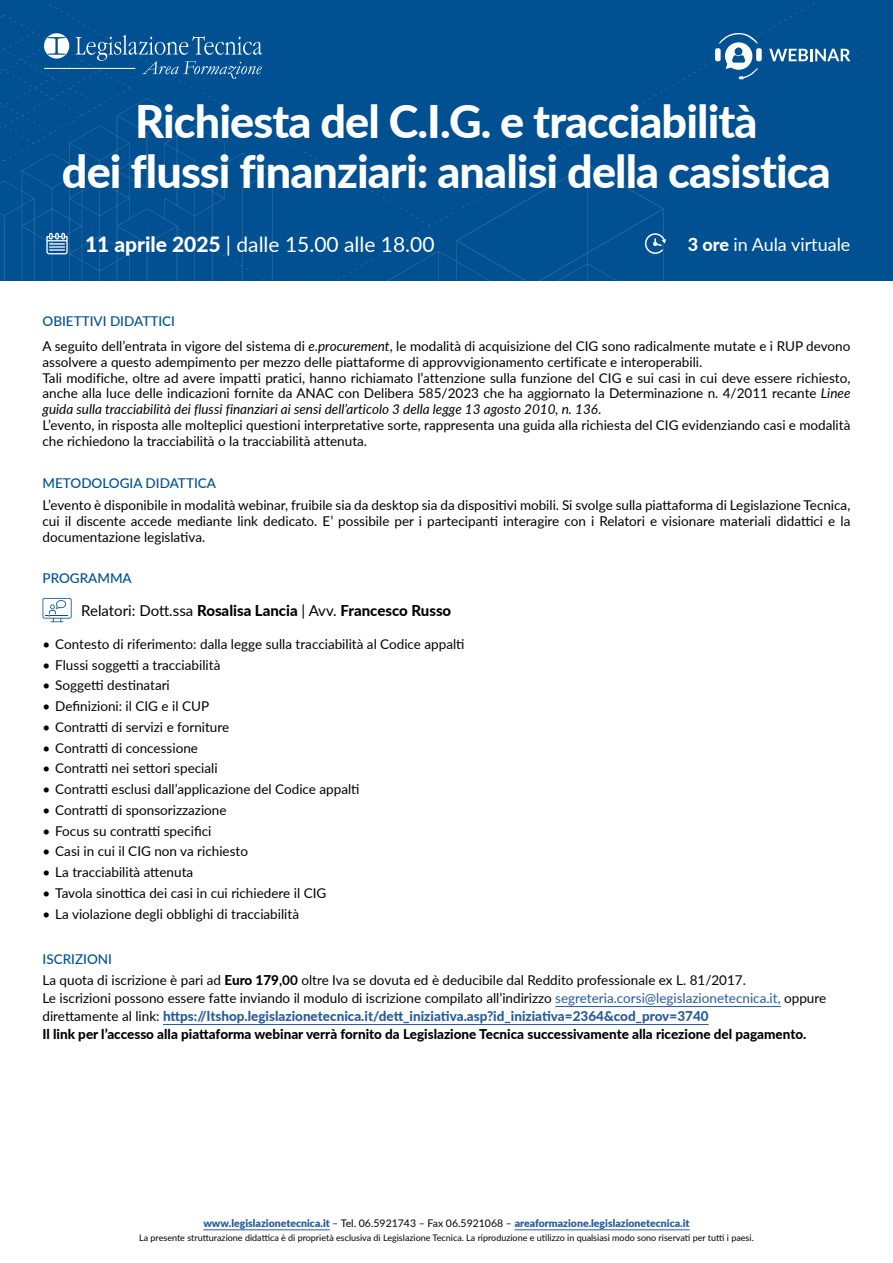
<style>
.page{position:relative;width:893px;height:1263px;background:#fff}
.page>*{position:absolute;margin:0;border:0;box-sizing:border-box;transform-origin:0 0}
.t1{font:800 45px/49.5px "Lato";letter-spacing:-.02em;color:#fff;text-align:center}
.t2{font:21px "Lato";color:#fff}
.t3{font:18px "Lato";color:#fff}
.t4{font:800 15px "Lato";color:#000}
.t5{font:13.5px/15.8px "Lato";color:#000}
.t6{font:800 13.5px/18px "Lato";color:#000}
.t7{font:500 13.5px "Lato";color:#005092}
.t8{font:900 10.5px "Lato";color:#275b9b}
.t9{font:9px "Lato";color:#000}
.s1{font-weight:800}
.s2{font-weight:500;color:#005092}
.s3{font-style:italic}
.s4{font-weight:400}
.s5{font-weight:700}
.s6{font-weight:400;color:#275b9b}
.s7{color:#275b9b}
.s8{font-weight:400;color:#000}
</style>
<div class="page">
<hr style="left:203px;top:1229px;width:127px;height:1px;background:#275b9b">
<hr style="left:515px;top:1229px;width:175px;height:1px;background:#275b9b">
<hr style="left:555px;top:1006px;width:226px;height:1px;background:#275b9b">
<hr style="left:163px;top:1024px;width:546px;height:1px;background:#275b9b">
<svg style="left:43px;top:598px;width:29px;height:24px"></svg>
<div style="left:0;top:3px;width:893px;height:278px;background:#005092"></div>
<svg style="left:769px;top:49px;width:81px;height:12px"></svg>
<div style="left:715px;top:48px;width:6px;height:13px;background:#fff;border-radius:2px"></div>
<div style="left:756px;top:48px;width:6px;height:13px;background:#fff;border-radius:2px"></div>
<svg style="left:719px;top:33px;width:39px;height:46px"></svg>
<svg style="left:644px;top:233px;width:22px;height:22px"></svg>
<svg style="left:46px;top:233px;width:22px;height:21px"></svg>
<svg style="left:76px;top:35px;width:186px;height:44px;background:#1f659f"></svg>
<svg style="left:44px;top:33px;width:25px;height:26px"></svg>
<hr style="left:44px;top:68px;width:91px;height:1px;background:#fff">
<h1 class="t1" style="left:62px;top:95px;width:770px">Richiesta del C.I.G. e tracciabilità<br>dei flussi finanziari: analisi della casistica</h1>
<h2 class="t2" style="left:85px;top:229px;width:351px"><span class="s1">11 aprile 2025</span> | dalle 15.00 alle 18.00</h2>
<h3 class="t3" style="left:688px;top:231px;width:164px"><span class="s1">3 ore</span> in Aula virtuale</h3>
<p class="t5" style="left:43px;top:308px;width:809px;line-height:25.2px"><span class="s2">OBIETTIVI DIDATTICI<br></span>A seguito dell’entrata in vigore del sistema di <span class="s3">e.procurement</span>, le modalità di acquisizione del CIG sono radicalmente mutate e i RUP devono</p>
<p class="t5" style="left:43px;top:354px;width:809px">assolvere a questo adempimento per mezzo delle piattaforme di approvvigionamento certificate e interoperabili.<br>Tali modifiche, oltre ad avere impatti pratici, hanno richiamato l’attenzione sulla funzione del CIG e sui casi in cui deve essere richiesto, anche alla luce delle indicazioni fornite da ANAC con Delibera 585/2023 che ha aggiornato la Determinazione n. 4/2011 recante <span class="s3">Linee guida sulla tracciabilità dei flussi finanziari ai sensi dell’articolo 3 della legge 13 agosto 2010, n. 136</span>.<br>L’evento, in risposta alle molteplici questioni interpretative sorte, rappresenta una guida alla richiesta del CIG evidenziando casi e modalità che richiedono la tracciabilità o la tracciabilità attenuta.</p>
<p class="t7" style="left:43px;top:473px;width:175px">METODOLOGIA DIDATTICA</p>
<p class="t5" style="left:43px;top:497px;width:809px;text-align:justify">L’evento è disponibile in modalità webinar, fruibile sia da desktop sia da dispositivi mobili. Si svolge sulla piattaforma di Legislazione Tecnica, cui il discente accede mediante link dedicato. E’ possibile per i partecipanti interagire con i Relatori e visionare materiali didattici e la documentazione legislativa.</p>
<p class="t7" style="left:43px;top:569px;width:91px">PROGRAMMA</p>
<p class="t4" style="left:81px;top:599px;width:372px"><span class="s4">Relatori: Dott.ssa</span> Rosalisa Lancia <span class="s4">| Avv.</span> Francesco Russo</p>
<p class="t5" style="left:43px;top:635px;width:424px">• Contesto di riferimento: dalla legge sulla tracciabilità al Codice appalti</p>
<p class="t5" style="left:43px;top:656px;width:179px">• Flussi soggetti a tracciabilità</p>
<p class="t5" style="left:43px;top:677px;width:129px">• Soggetti destinatari</p>
<p class="t5" style="left:43px;top:698px;width:168px">• Definizioni: il CIG e il CUP</p>
<p class="t5" style="left:43px;top:718px;width:188px">• Contratti di servizi e forniture</p>
<p class="t5" style="left:43px;top:739px;width:157px">• Contratti di concessione</p>
<p class="t5" style="left:43px;top:760px;width:177px">• Contratti nei settori speciali</p>
<p class="t5" style="left:43px;top:781px;width:319px">• Contratti esclusi dall’applicazione del Codice appalti</p>
<p class="t5" style="left:43px;top:801px;width:186px">• Contratti di sponsorizzazione</p>
<p class="t5" style="left:43px;top:822px;width:170px">• Focus su contratti specifici</p>
<p class="t5" style="left:43px;top:843px;width:207px">• Casi in cui il CIG non va richiesto</p>
<p class="t5" style="left:43px;top:864px;width:152px">• La tracciabilità attenuta</p>
<p class="t5" style="left:43px;top:884px;width:285px">• Tavola sinottica dei casi in cui richiedere il CIG</p>
<p class="t5" style="left:43px;top:905px;width:258px">• La violazione degli obblighi di tracciabilità</p>
<p class="t5" style="left:43px;top:948px;width:705px;line-height:21.1px"><span class="s2">ISCRIZIONI<br></span>La quota di iscrizione è pari ad <span class="s1">Euro 179</span><span class="s5">,00</span> oltre Iva se dovuta ed è deducibile dal Reddito professionale ex L. 81/2017.</p>
<p class="t6" style="left:43px;top:989px;width:785px"><span class="s4">Le iscrizioni possono essere fatte inviando il modulo di iscrizione compilato all’indirizzo</span> <span class="s6">segreteria.corsi@legislazionetecnica.it,</span> <span class="s4">oppure direttamente al link:</span> <span class="s7">https://ltshop.legislazionetecnica.it/dett_iniziativa.asp?id_iniziativa=2364&amp;cod_prov=3740<br></span>Il link per l’accesso alla piattaforma webinar verrà fornito da Legislazione Tecnica successivamente alla ricezione del pagamento.</p>
<p class="t8" style="left:203px;top:1216px;width:488px">www.legislazionetecnica.it <span class="s8">– Tel. 06.5921743 – Fax 06.5921068 –</span> areaformazione.legislazionetecnica.it</p>
<p class="t9" style="left:139px;top:1231px;width:616px">La presente strutturazione didattica è di proprietà esclusiva di Legislazione Tecnica. La riproduzione e utilizzo in qualsiasi modo sono riservati per tutti i paesi.</p>
</div>
